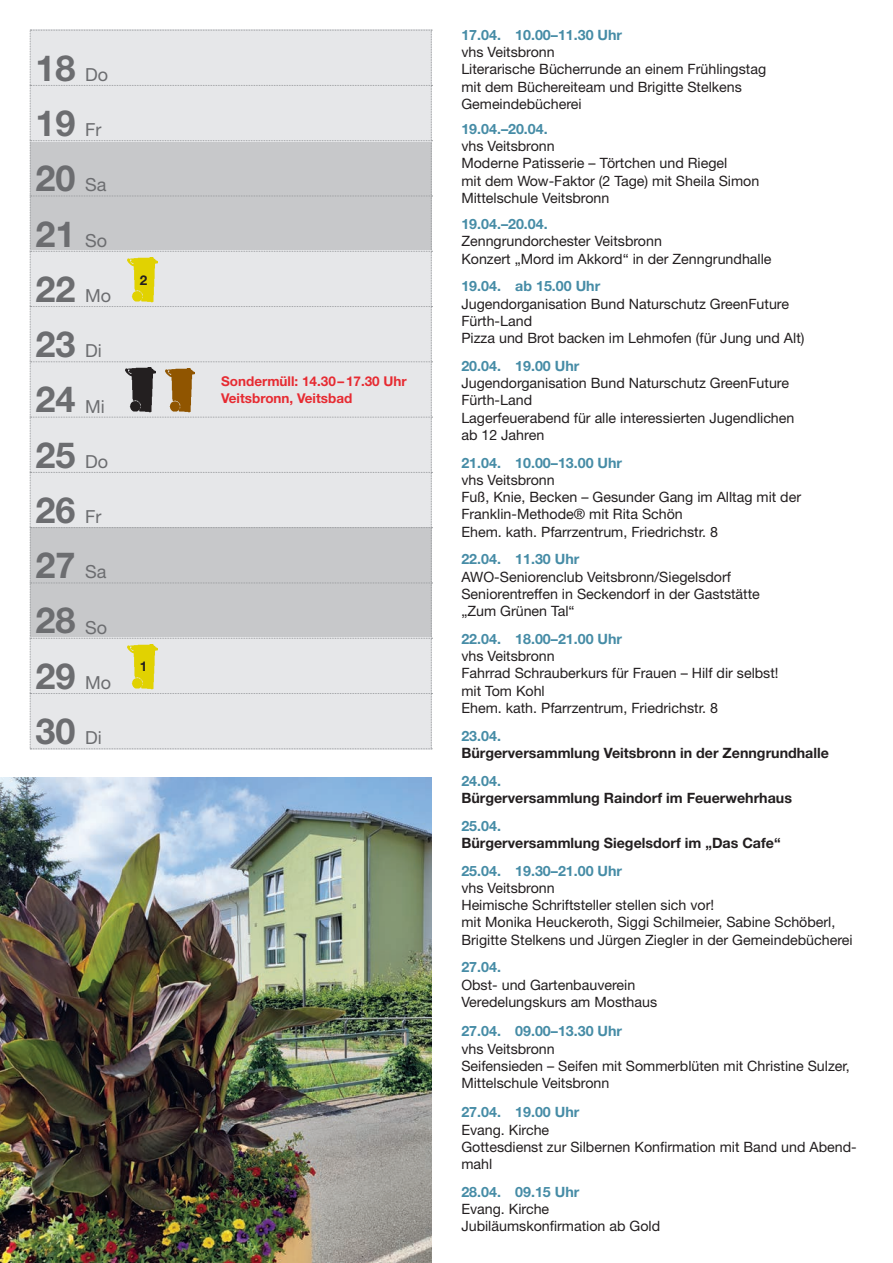
<style>
.page{position:relative;width:893px;height:1263px;background:#fff}
.page>*{position:absolute;margin:0;border:0;box-sizing:border-box;transform-origin:0 0}
.t1{font:700 36px/55.2px "Helvetica Neue LT Std";color:#6c6d70;text-align:justify}
.t2{font:18px "Helvetica Neue LT Std";color:#6c6d70}
.t3{font:14.25px/17.2px "Helvetica Neue LT Std";color:#231f20}
.t4{font:700 14.25px "Helvetica Neue LT Std";color:#468ca6}
.t5{font:700 14.25px "Helvetica Neue LT Std";color:#231f20}
.t6{font:700 13.5px/16.5px "Helvetica Neue LT Std";color:#e62b32}
.t7{font:700 13.5px "Helvetica Neue LT Std";color:#231f20}
</style>
<div class="page">
<svg style="left:30px;top:30px;width:402px;height:719px;background:#dbdcde"></svg>
<img style="left:0;top:777px;width:432px;height:486px">
<img style="left:125px;top:368px;width:30px;height:44px">
<img style="left:165px;top:368px;width:30px;height:45px">
<img style="left:128px;top:258px;width:29px;height:44px">
<img style="left:128px;top:645px;width:29px;height:44px">
<h1 class="t1" style="left:35px;top:40px;width:42px">18<br>19<br>20<br>21<br>22<br>23<br>24<br>25<br>26<br>27<br>28<br>29<br>30</h1>
<p class="t2" style="left:85px;top:64px;width:25px">Do</p>
<p class="t2" style="left:85px;top:119px;width:18px">Fr</p>
<p class="t2" style="left:85px;top:174px;width:23px">Sa</p>
<p class="t2" style="left:85px;top:229px;width:23px">So</p>
<p class="t2" style="left:85px;top:285px;width:28px">Mo</p>
<p class="t2" style="left:85px;top:340px;width:18px">Di</p>
<p class="t2" style="left:85px;top:395px;width:21px">Mi</p>
<p class="t2" style="left:85px;top:451px;width:25px">Do</p>
<p class="t2" style="left:85px;top:506px;width:18px">Fr</p>
<p class="t2" style="left:85px;top:561px;width:23px">Sa</p>
<p class="t2" style="left:85px;top:616px;width:23px">So</p>
<p class="t2" style="left:85px;top:672px;width:28px">Mo</p>
<p class="t2" style="left:85px;top:727px;width:18px">Di</p>
<p class="t7" style="left:140px;top:272px;width:9px">2</p>
<p class="t7" style="left:140px;top:658px;width:9px">1</p>
<p class="t6" style="left:221px;top:373px;width:187px">Sondermüll: 14.30–17.30 Uhr<br>Veitsbronn, Veitsbad</p>
<p class="t4" style="left:461px;top:26px;width:162px">17.04. 10.00–11.30 Uhr</p>
<p class="t3" style="left:461px;top:43px;width:306px">vhs Veitsbronn<br>Literarische Bücherrunde an einem Frühlingstag mit dem Büchereiteam und Brigitte Stelkens<br>Gemeindebücherei</p>
<p class="t4" style="left:461px;top:120px;width:88px">19.04.–20.04.</p>
<p class="t3" style="left:461px;top:137px;width:299px">vhs Veitsbronn<br>Moderne Patisserie – Törtchen und Riegel<br>mit dem Wow-Faktor (2 Tage) mit Sheila Simon<br>Mittelschule Veitsbronn</p>
<p class="t4" style="left:461px;top:215px;width:88px">19.04.–20.04.</p>
<p class="t3" style="left:461px;top:232px;width:312px">Zenngrundorchester Veitsbronn<br>Konzert „Mord im Akkord“ in der Zenngrundhalle</p>
<p class="t4" style="left:461px;top:277px;width:140px">19.04. ab 15.00 Uhr</p>
<p class="t3" style="left:461px;top:295px;width:345px">Jugendorganisation Bund Naturschutz GreenFuture<br>Fürth-Land<br>Pizza und Brot backen im Lehmofen (für Jung und Alt)</p>
<p class="t4" style="left:461px;top:357px;width:120px">20.04. 19.00 Uhr</p>
<p class="t3" style="left:461px;top:374px;width:335px">Jugendorganisation Bund Naturschutz GreenFuture Fürth-Land<br>Lagerfeuerabend für alle interessierten Jugendlichen ab 12 Jahren</p>
<p class="t4" style="left:461px;top:454px;width:162px">21.04. 10.00–13.00 Uhr</p>
<p class="t3" style="left:461px;top:471px;width:341px">vhs Veitsbronn<br>Fuß, Knie, Becken – Gesunder Gang im Alltag mit der Franklin-Methode® mit Rita Schön<br>Ehem. kath. Pfarrzentrum, Friedrichstr. 8</p>
<p class="t4" style="left:461px;top:550px;width:120px">22.04. 11.30 Uhr</p>
<p class="t3" style="left:461px;top:568px;width:300px">AWO-Seniorenclub Veitsbronn/Siegelsdorf<br>Seniorentreffen in Seckendorf in der Gaststätte „Zum Grünen Tal“</p>
<p class="t4" style="left:461px;top:630px;width:162px">22.04. 18.00–21.00 Uhr</p>
<p class="t3" style="left:461px;top:647px;width:319px">vhs Veitsbronn<br>Fahrrad Schrauberkurs für Frauen – Hilf dir selbst! mit Tom Kohl<br>Ehem. kath. Pfarrzentrum, Friedrichstr. 8</p>
<p class="t4" style="left:461px;top:727px;width:41px">23.04.</p>
<p class="t5" style="left:461px;top:744px;width:369px">Bürgerversammlung Veitsbronn in der Zenngrundhalle</p>
<p class="t4" style="left:461px;top:772px;width:41px">24.04.</p>
<p class="t5" style="left:461px;top:789px;width:332px">Bürgerversammlung Raindorf im Feuerwehrhaus</p>
<p class="t4" style="left:461px;top:817px;width:41px">25.04.</p>
<p class="t5" style="left:461px;top:834px;width:321px">Bürgerversammlung Siegelsdorf im „Das Cafe“</p>
<p class="t4" style="left:461px;top:862px;width:162px">25.04. 19.30–21.00 Uhr</p>
<p class="t3" style="left:461px;top:879px;width:393px">vhs Veitsbronn<br>Heimische Schriftsteller stellen sich vor!<br>mit Monika Heuckeroth, Siggi Schilmeier, Sabine Schöberl, Brigitte Stelkens und Jürgen Ziegler in der Gemeindebücherei</p>
<p class="t4" style="left:461px;top:958px;width:41px">27.04.</p>
<p class="t3" style="left:461px;top:976px;width:197px">Obst- und Gartenbauverein<br>Veredelungskurs am Mosthaus</p>
<p class="t4" style="left:461px;top:1022px;width:162px">27.04. 09.00–13.30 Uhr</p>
<p class="t3" style="left:461px;top:1040px;width:390px">vhs Veitsbronn<br>Seifensieden – Seifen mit Sommerblüten mit Christine Sulzer,<br>Mittelschule Veitsbronn</p>
<p class="t4" style="left:461px;top:1103px;width:120px">27.04. 19.00 Uhr</p>
<p class="t3" style="left:461px;top:1121px;width:397px">Evang. Kirche<br>Gottesdienst zur Silbernen Konfirmation mit Band und Abend&shy;mahl</p>
<p class="t4" style="left:461px;top:1183px;width:120px">28.04. 09.15 Uhr</p>
<p class="t3" style="left:461px;top:1200px;width:200px">Evang. Kirche<br>Jubiläumskonfirmation ab Gold</p>
</div>
